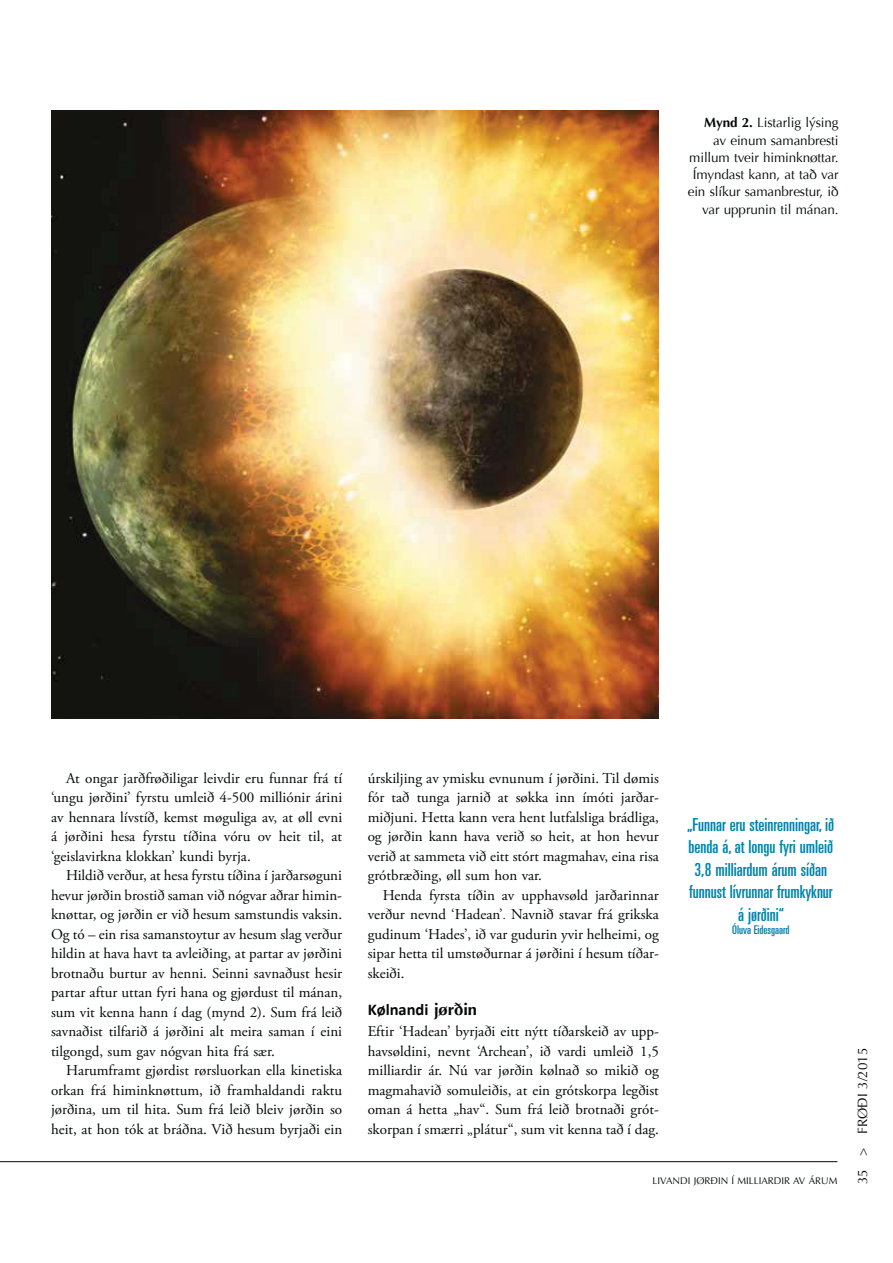
<style>
.page{position:relative;width:893px;height:1263px;background:#fff}
.page>*{position:absolute;margin:0;border:0;box-sizing:border-box;transform-origin:0 0}
.t1{font:ultra-condensed 18px/22.5px "Univers";color:#0084ac;text-align:center}
.t2{font:700 16.5px "Calibri";color:#040809}
.t3{font:15px/19.5px "Adobe Garamond Pro";color:#040809;text-align:justify}
.t4{font:13.5px/17.2px "Optima";letter-spacing:-.01em;color:#040809;text-align:right}
.t5{font:13.5px "Optima";color:#040809}
.t6{font:ultra-condensed 12px "Univers";color:#0084ac}
.t7{font:9.75px "Optima";color:#040809}
.s1{font-weight:700}
.s2{font-size:12px}
.s3{font-family:"Optima"}
</style>
<div class="page">
<hr style="left:0;top:1161px;width:837px;height:1px;background:#040809">
<img style="left:51px;top:111px;width:608px;height:608px">
<p class="t4" style="left:688px;top:114px;width:152px"><span class="s1">Mynd 2.</span> Listarlig lýsing<br>av einum samanbresti millum tveir himinknøttar.<br>Ímyndast kann, at tað var ein slíkur samanbrestur, ið var upprunin til mánan.</p>
<p class="t3" style="left:51px;top:769px;width:293px;text-indent:15px">At ongar jarðfrøðiligar leivdir eru funnar frá tí ‘ungu jørðini’ fyrstu umleið 4-500 milliónir árini av hennara lívstíð, kemst møguliga av, at øll evni á jørðini hesa fyrstu tíðina vóru ov heit til, at ‘geislavirkna klokkan’ kundi byrja.</p>
<p class="t3" style="left:51px;top:867px;width:293px;text-indent:15px">Hildið verður, at hesa fyrstu tíðina í jarðarsøguni hevur jørðin brostið saman við nógvar aðrar himin&shy;knøttar, og jørðin er við hesum samstundis vaksin.<br>Og tó – ein risa samanstoytur av hesum slag verður hildin at hava havt ta avleiðing, at partar av jørðini brotnaðu burtur av henni. Seinni savn aðust hesir partar aftur uttan fyri hana og gjørdust til mánan, sum vit kenna hann í dag (mynd 2). Sum frá leið savnaðist tilfarið á jørðini alt meira saman í eini tilgongd, sum gav nógvan hita frá sær.</p>
<p class="t3" style="left:51px;top:1062px;width:293px;text-indent:15px">Harumframt gjørdist rørsluorkan ella kinetiska orkan frá himinknøttum, ið framhaldandi raktu jørðina, um til hita. Sum frá leið bleiv jørðin so heit, at hon tók at bráðna. Við hesum byrjaði ein</p>
<p class="t3" style="left:368px;top:769px;width:293px">úrskiljing av ymisku evnunum í jørðini. Til dømis fór tað tunga jarnið at søkka inn ímóti jarðar&shy;miðjuni. Hetta kann vera hent lutfalsliga brádliga, og jørðin kann hava verið so heit, at hon hevur verið at sammeta við eitt stórt magmahav, eina risa grót bræðing, øll sum hon var.</p>
<p class="t3" style="left:368px;top:886px;width:293px;text-indent:15px">Henda fyrsta tíðin av upphavsøld jarðarinnar verður nevnd ‘Hadean’<span class="s2">.</span> Navnið stavar frá grikska gudinum ‘Hades’, ið var gudurin yvir helheimi, og sipar hetta til umstøðurnar á jørðini í hesum tíðar&shy;skeiði.</p>
<p class="t2" style="left:368px;top:999px;width:111px">Kølnandi <span class="s3">jørðin</span></p>
<p class="t3" style="left:368px;top:1023px;width:293px">Eftir ‘Hadean’ byrjaði eitt nýtt tíðarskeið av upp&shy;havs øldini, nevnt ‘Archean’, ið vardi umleið 1,5 milliardir ár. Nú var jørðin kølnað so mikið og magma havið somuleiðis, at ein grótskorpa legðist oman á hetta „hav“. Sum frá leið brotnaði grót&shy;skorpan í smærri „plátur“, sum vit kenna tað í dag.</p>
<p class="t1" style="left:687px;top:815px;width:148px">„Funnar eru steinrenningar, ið benda á, at longu fyri umleið<br>3,8 milliardum árum síðan funnust lívrunnar frumkyknur á jørðini“</p>
<p class="t6" style="left:732px;top:925px;width:59px">Óluva Eidesgaard</p>
<p class="t7" style="left:652px;top:1176px;width:186px">LIVANDI JØRÐIN Í MILLIARDIR AV ÁRUM</p>
<p class="t5" style="left:857px;top:1184px;width:138px;rotate:-90deg">35 &gt; FRØÐI 3/2015</p>
</div>
